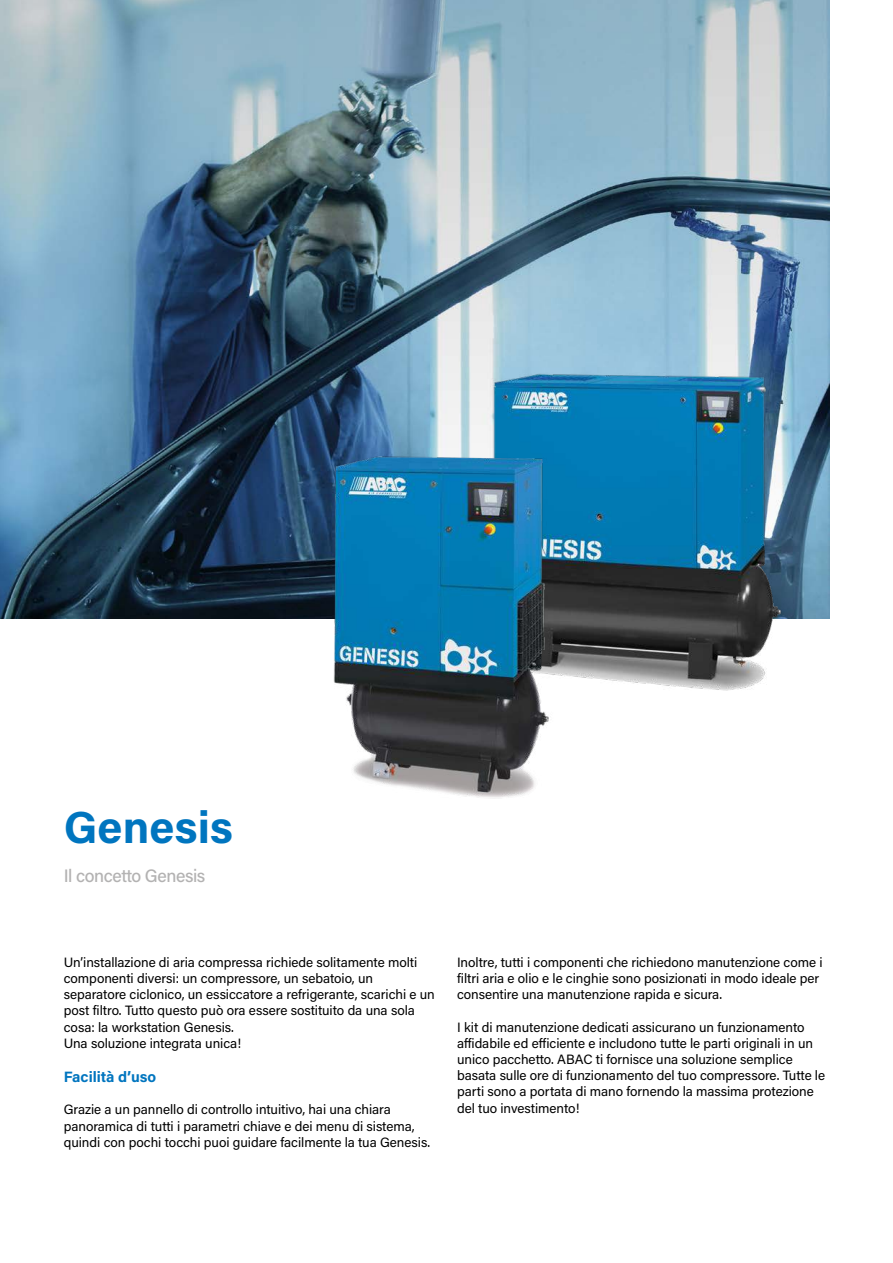
<style>
.page{position:relative;width:893px;height:1263px;background:#fff}
.page>*{position:absolute;margin:0;border:0;box-sizing:border-box;transform-origin:0 0}
.t1{font:700 45px "Acumin Pro";color:#0075bf}
.t2{font:500 18px "Acumin Pro";letter-spacing:-.025em;color:#b3b2b2}
.t3{font:700 15px "Acumin Pro";color:#0075bf}
.t4{font:13.5px/16.2px "Acumin Variable Concept";letter-spacing:-.005em;color:#000}
</style>
<div class="page">
<img style="left:0;top:0;width:829px;height:619px">
<img style="left:473px;top:327px;width:314px;height:364px">
<img style="left:253px;top:412px;width:369px;height:387px">
<h1 class="t1" style="left:64px;top:795px;width:171px">Genesis</h1>
<h2 class="t2" style="left:64px;top:863px;width:143px">Il concetto Genesis</h2>
<p class="t4" style="left:64px;top:953px;width:373px">Un’installazione di aria compressa richiede solitamente molti componenti diversi: un compressore, un sebatoio, un separatore ciclonico, un essiccatore a refrigerante, scarichi e un post filtro. Tutto questo può ora essere sostituito da una sola cosa: la workstation Genesis.<br>Una soluzione integrata unica!</p>
<p class="t3" style="left:64px;top:1066px;width:94px">Facilità d’uso</p>
<p class="t4" style="left:64px;top:1101px;width:368px">Grazie a un pannello di controllo intuitivo, hai una chiara panoramica di tutti i parametri chiave e dei menu di sistema, quindi con pochi tocchi puoi guidare facilmente la tua Genesis.</p>
<p class="t4" style="left:457px;top:953px;width:367px">Inoltre, tutti i componenti che richiedono manutenzione come i filtri aria e olio e le cinghie sono posizionati in modo ideale per consentire una manutenzione rapida e sicura.</p>
<p class="t4" style="left:457px;top:1018px;width:369px">I kit di manutenzione dedicati assicurano un funzionamento affidabile ed efficiente e includono tutte le parti originali in un unico pacchetto. ABAC ti fornisce una soluzione semplice basata sulle ore di funzionamento del tuo compressore. Tutte le parti sono a portata di mano fornendo la massima protezione del tuo investimento!</p>
</div>
